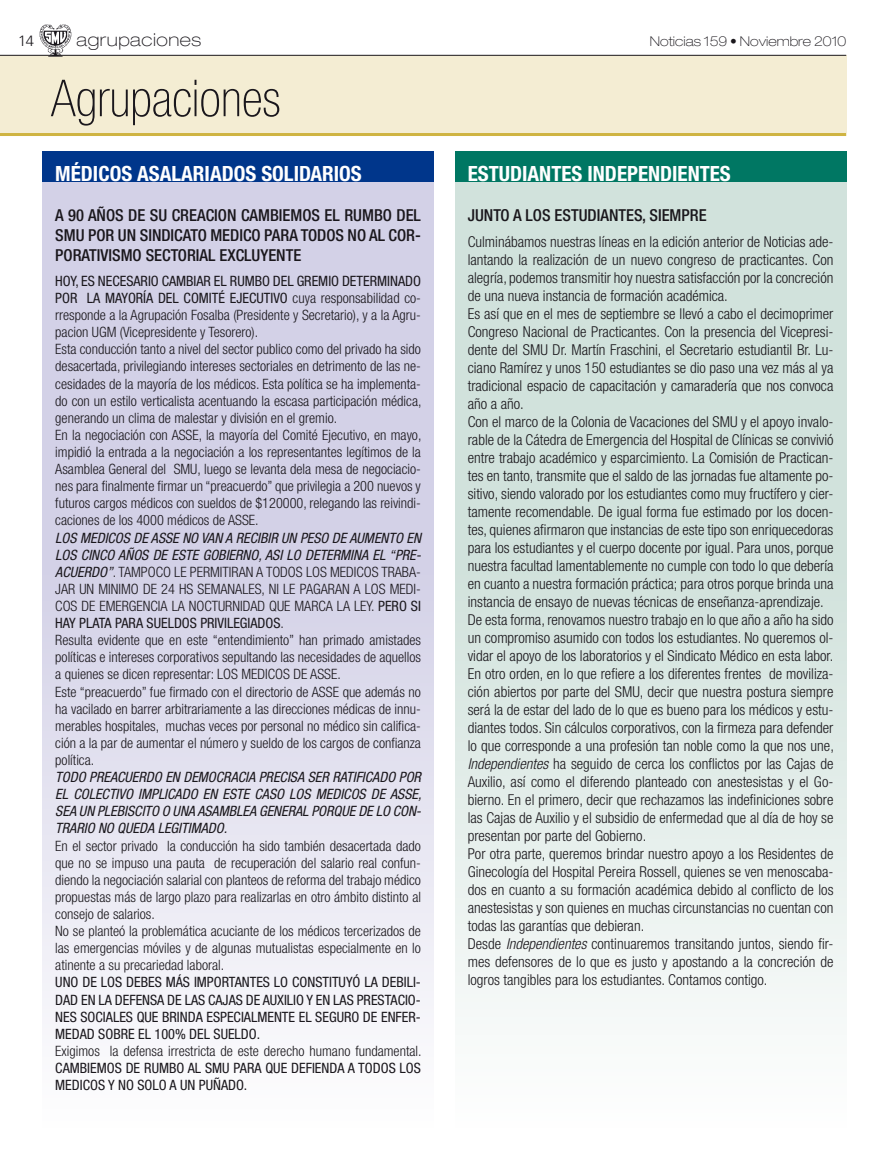
<style>
.page{position:relative;width:893px;height:1170px;background:#fff}
.page>*{position:absolute;margin:0;border:0;box-sizing:border-box;transform-origin:0 0}
.t1{font:100 condensed 51px "Helvetica Neue";color:#1a171c}
.t2{font:700 condensed 21px "Helvetica Neue";color:#fff}
.t3{font:100 expanded 18px "Helvetica Neue";letter-spacing:.03em;color:#1a171c}
.t4{font:500 condensed 16.5px/19.8px "Helvetica Neue";color:#1a171c;text-align:justify}
.t5{font:300 condensed 15px/18px "Helvetica Neue";color:#1a171c}
.t6{font:300 15px "Univers";color:#1a171c}
.t7{font:300 condensed 14.25px/17.1px "Helvetica Neue";color:#1a171c}
.t8{font:condensed 14.25px/17.1px "Helvetica Neue";color:#1a171c;text-align:justify}
.t9{font:italic condensed 14.25px/17.1px "Helvetica Neue";color:#1a171c;text-align:justify}
.t10{font:100 expanded 13.5px "Helvetica Neue";color:#1a171c}
.s1{font-weight:400}
.s2{font-weight:400;font-style:italic}
.s3{font-style:italic}
</style>
<div class="page">
<div style="left:43px;top:181px;width:391px;height:946px;background:linear-gradient(to bottom,#c9c6e1,#f7f6fa)"></div>
<div style="left:43px;top:151px;width:391px;height:30px;background:#00368b"></div>
<div style="left:0;top:55px;width:846px;height:78px;background:#f4edd3"></div>
<hr style="left:0;top:133px;width:846px;height:3px;background:#cfb442">
<div style="left:455px;top:181px;width:391px;height:946px;background:linear-gradient(to bottom,#c6dbd4,#f6f9f8)"></div>
<div style="left:455px;top:151px;width:391px;height:30px;background:#007763"></div>
<hr style="left:0;top:55px;width:846px;height:1px;background:#1a171c">
<img style="left:40px;top:24px;width:31px;height:32px">
<p class="t6" style="left:18px;top:31px;width:17px">14</p>
<p class="t3" style="left:77px;top:28px;width:126px">agrupaciones</p>
<p class="t10" style="left:650px;top:33px;width:198px">Noticias 159 • Noviembre 2010</p>
<h1 class="t1" style="left:51px;top:70px;width:231px">Agrupaciones</h1>
<h2 class="t2" style="left:55px;top:161px;width:308px">MÉDICOS ASALARIADOS SOLIDARIOS</h2>
<p class="t4" style="left:55px;top:205px;width:367px">A 90 AÑOS DE SU CREACION CAMBIEMOS EL RUMBO DEL SMU POR UN SINDICATO MEDICO PARA TODOS NO AL COR-PORATIVISMO SECTORIAL EXCLUYENTE</p>
<p class="t7" style="left:55px;top:272px;width:368px"><span class="s1">HOY, ES NECESARIO CAMBIAR EL RUMBO DEL GREMIO DETERMINADO POR LA MAYORÍA DEL COMITÉ EJECUTIVO</span> cuya responsabilidad co&shy;rresponde a la Agrupación Fosalba (Presidente y Secretario), y a la Agru&shy;pacion UGM (Vicepresidente y Tesorero).<br>Esta conducción tanto a nivel del sector publico como del privado ha sido desacertada, privilegiando intereses sectoriales en detrimento de las ne&shy;cesidades de la mayoría de los médicos. Esta política se ha implementa&shy;do con un estilo verticalista acentuando la escasa participación médica, generando un clima de malestar y división en el gremio.<br>En la negociación con ASSE, la mayoría del Comité Ejecutivo, en mayo, impidió la entrada a la negociación a los representantes legítimos de la Asamblea General del SMU, luego se levanta dela mesa de negociacio&shy;nes para finalmente firmar un “preacuerdo” que privilegia a 200 nuevos y futuros cargos médicos con sueldos de $120000, relegando las reivindi&shy;caciones de los 4000 médicos de ASSE.</p>
<p class="t7" style="left:55px;top:529px;width:367px"><span class="s2">LOS MEDICOS DE ASSE NO VAN A RECIBIR UN PESO DE AUMENTO EN LOS CINCO AÑOS DE ESTE GOBIERNO, ASI LO DETERMINA EL “PRE-ACUERDO”</span>. TAMPOCO LE PERMITIRAN A TODOS LOS MEDICOS TRABA-JAR UN MINIMO DE 24 HS SEMANALES, NI LE PAGARAN A LOS MEDI-COS DE EMERGENCIA LA NOCTURNIDAD QUE MARCA LA LEY. <span class="s1">PERO SI HAY PLATA PARA SUELDOS PRIVILEGIADOS</span>.<br>Resulta evidente que en este “entendimiento” han primado amistades políticas e intereses corporativos sepultando las necesidades de aquellos a quienes se dicen representar: LOS MEDICOS DE ASSE.<br>Este “preacuerdo” fue firmado con el directorio de ASSE que además no ha vacilado en barrer arbitrariamente a las direcciones médicas de innu&shy;merables hospitales, muchas veces por personal no médico sin califica&shy;ción a la par de aumentar el número y sueldo de los cargos de confianza política.</p>
<p class="t9" style="left:55px;top:768px;width:368px">TODO PREACUERDO EN DEMOCRACIA PRECISA SER RATIFICADO POR EL COLECTIVO IMPLICADO EN ESTE CASO LOS MEDICOS DE ASSE, SEA UN PLEBISCITO O UNA ASAMBLEA GENERAL PORQUE DE LO CON-TRARIO NO QUEDA LEGITIMADO.</p>
<p class="t7" style="left:55px;top:836px;width:367px">En el sector privado la conducción ha sido también desacertada dado que no se impuso una pauta de recuperación del salario real confun&shy;diendo la negociación salarial con planteos de reforma del trabajo médico propuestas más de largo plazo para realizarlas en otro ámbito distinto al consejo de salarios.<br>No se planteó la problemática acuciante de los médicos tercerizados de las emergencias móviles y de algunas mutualistas especialmente en lo atinente a su precariedad laboral.</p>
<p class="t8" style="left:55px;top:973px;width:367px">UNO DE LOS DEBES MÁS IMPORTANTES LO CONSTITUYÓ LA DEBILI-DAD EN LA DEFENSA DE LAS CAJAS DE AUXILIO Y EN LAS PRESTACIO-NES SOCIALES QUE BRINDA ESPECIALMENTE EL SEGURO DE ENFER-MEDAD SOBRE EL 100% DEL SUELDO.</p>
<p class="t7" style="left:55px;top:1042px;width:368px">Exigimos la defensa irrestricta de este derecho humano fundamental.</p>
<p class="t8" style="left:55px;top:1059px;width:367px">CAMBIEMOS DE RUMBO AL SMU PARA QUE DEFIENDA A TODOS LOS<br>MEDICOS Y NO SOLO A UN PUÑADO.</p>
<h2 class="t2" style="left:468px;top:161px;width:265px">ESTUDIANTES INDEPENDIENTES</h2>
<p class="t4" style="left:468px;top:205px;width:17px">JUNTO</p>
<p class="t4" style="left:513px;top:205px;width:22px">A LOS</p>
<p class="t4" style="left:555px;top:205px;width:9px">ESTUDIANTES</p>
<p class="t4" style="left:642px;top:205px;width:17px">, SIEMPRE</p>
<p class="t5" style="left:468px;top:232px;width:368px">Culminábamos nuestras líneas en la edición anterior de Noticias ade&shy;lantando la realización de un nuevo congreso de practicantes. Con alegría, podemos transmitir hoy nuestra satisfacción por la concreción de una nueva instancia de formación académica.<br>Es así que en el mes de septiembre se llevó a cabo el decimoprimer Congreso Nacional de Practicantes. Con la presencia del Vicepresi&shy;dente del SMU Dr. Martín Fraschini, el Secretario estudiantil Br. Lu&shy;ciano Ramírez y unos 150 estudiantes se dio paso una vez más al ya tradicional espacio de capacitación y camaradería que nos convoca año a año.<br>Con el marco de la Colonia de Vacaciones del SMU y el apoyo invalo&shy;rable de la Cátedra de Emergencia del Hospital de Clínicas se convivió entre trabajo académico y esparcimiento. La Comisión de Practican&shy;tes en tanto, transmite que el saldo de las jornadas fue altamente po&shy;sitivo, siendo valorado por los estudiantes como muy fructífero y cier&shy;tamente recomendable. De igual forma fue estimado por los docen&shy;tes, quienes afirmaron que instancias de este tipo son enriquecedoras para los estudiantes y el cuerpo docente por igual. Para unos, porque nuestra facultad lamentablemente no cumple con todo lo que debería en cuanto a nuestra formación práctica; para otros porque brinda una instancia de ensayo de nuevas técnicas de enseñanza-aprendizaje.<br>De esta forma, renovamos nuestro trabajo en lo que año a año ha sido un compromiso asumido con todos los estudiantes. No queremos ol&shy;vidar el apoyo de los laboratorios y el Sindicato Médico en esta labor.<br>En otro orden, en lo que refiere a los diferentes frentes de moviliza&shy;ción abiertos por parte del SMU, decir que nuestra postura siempre será la de estar del lado de lo que es bueno para los médicos y estu&shy;diantes todos. Sin cálculos corporativos, con la firmeza para defender lo que corresponde a una profesión tan noble como la que nos une, <span class="s3">Independientes</span> ha seguido de cerca los conflictos por las Cajas de Auxilio, así como el diferendo planteado con anestesistas y el Go&shy;bierno. En el primero, decir que rechazamos las indefiniciones sobre las Cajas de Auxilio y el subsidio de enfermedad que al día de hoy se presentan por parte del Gobierno.<br>Por otra parte, queremos brindar nuestro apoyo a los Residentes de Ginecología del Hospital Pereira Rossell, quienes se ven menoscaba&shy;dos en cuanto a su formación académica debido al conflicto de los anestesistas y son quienes en muchas circunstancias no cuentan con todas las garantías que debieran.<br>Desde <span class="s3">Independientes</span> continuaremos transitando juntos, siendo fir&shy;mes defensores de lo que es justo y apostando a la concreción de logros tangibles para los estudiantes. Contamos contigo.</p>
</div>
